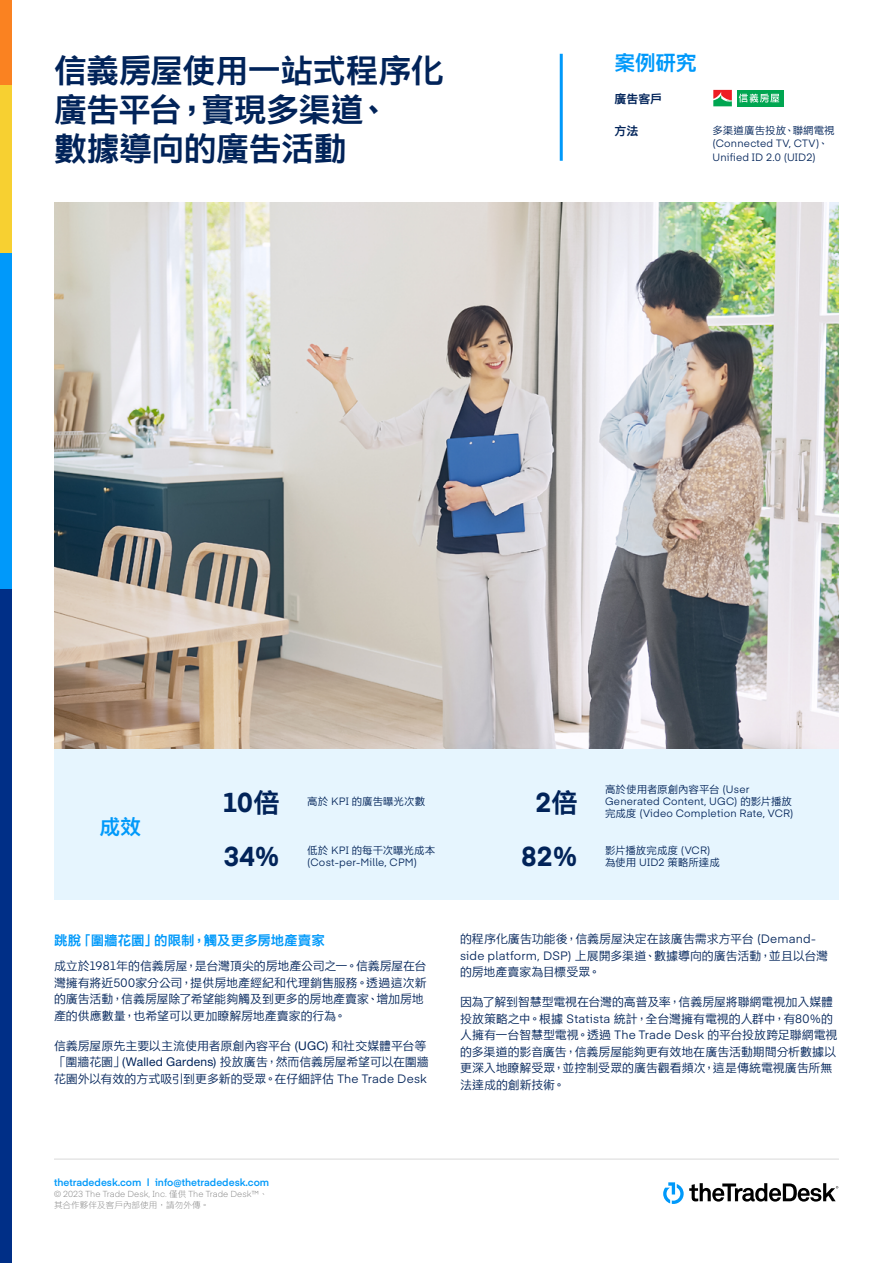
<style>
.page{position:relative;width:893px;height:1263px;background:#fff}
.page>*{position:absolute;margin:0;border:0;box-sizing:border-box;transform-origin:0 0}
.t1{font:33px/39px "M Ying Hei HK W7";letter-spacing:-.015em;color:#012359}
.t2{font:700 27px "Eina 04";color:#012359}
.t3{font:21px "M Ying Hei HK W7";letter-spacing:-.025em;color:#0099fa}
.t4{font:13.5px "M Ying Hei HK W7";color:#0099fa}
.t5{font:12px/16.5px "M Ying Hei HK W4";letter-spacing:-.01em;color:#012359}
.t6{font:12px "M Ying Hei HK W7";letter-spacing:-.005em;color:#012359}
.t7{font:10.5px/13.5px "Eina 04";letter-spacing:.02em;color:#012359}
.t8{font:10.5px "M Ying Hei HK W4";color:#012359}
.t9{font:600 10.2px "Eina 04";color:#0099fa}
.t10{font:300 8.7px "Eina 04";color:#808080}
.t11{font:8.7px "M Ying Hei HK W3";color:#808080}
.s1{font-family:"M Ying Hei HK W4"}
.s2{font-family:"M Ying Hei HK W7";font-weight:400}
.s3{font-family:"Eina 04"}
.s4{font-family:"M Ying Hei HK W3";font-weight:400}
</style>
<div class="page">
<img style="left:54px;top:203px;width:785px;height:547px">
<div style="left:0;top:84px;width:11px;height:169px;background:#f7d031"></div>
<div style="left:0;top:0;width:11px;height:84px;background:#fa8221"></div>
<div style="left:0;top:253px;width:11px;height:336px;background:#0099fa"></div>
<div style="left:0;top:589px;width:11px;height:674px;background:#002f87"></div>
<svg style="left:663px;top:1182px;width:175px;height:22px"></svg>
<hr style="left:54px;top:1158px;width:785px;height:2px;background:#e6e6e6">
<hr style="left:560px;top:54px;width:3px;height:107px;background:#0099fa">
<div style="left:54px;top:750px;width:785px;height:150px;background:#e6f5fe"></div>
<svg style="left:713px;top:90px;width:19px;height:16px"></svg>
<div style="left:737px;top:90px;width:46px;height:16px;background:#00a651"></div>
<svg style="left:739px;top:94px;width:40px;height:9px"></svg>
<h1 class="t1" style="left:54px;top:48px;width:391px">信義房屋使用一站式程序化廣告平台，實現多渠道、<br>數據導向的廣告活動</h1>
<h3 class="t3" style="left:614px;top:47px;width:84px">案例研究</h3>
<p class="t6" style="left:614px;top:90px;width:49px">廣告客戶</p>
<p class="t6" style="left:614px;top:122px;width:25px">方法</p>
<p class="t8" style="left:712px;top:122px;width:124px">多渠道廣告投放、聯網電視</p>
<p class="t7" style="left:712px;top:136px;width:117px">(Connected TV, CTV)<span class="s1">、<br></span>Unified ID 2.0 (UID2)</p>
<h3 class="t3" style="left:99px;top:811px;width:43px">成效</h3>
<h2 class="t2" style="left:222px;top:782px;width:60px">10<span class="s2">倍</span></h2>
<h2 class="t2" style="left:535px;top:782px;width:44px">2<span class="s2">倍</span></h2>
<p class="t8" style="left:307px;top:793px;width:120px">高於 <span class="s3">KPI</span> 的廣告曝光次數</p>
<p class="t8" style="left:605px;top:781px;width:146px">高於使用者原創內容平台 <span class="s3">(User</span></p>
<p class="t7" style="left:605px;top:794px;width:189px">Generated Content, UGC) <span class="s1">的影片播放</span></p>
<p class="t7" style="left:605px;top:806px;width:190px"><span class="s1">完成度</span> (Video Completion Rate, VCR)</p>
<p class="t8" style="left:605px;top:842px;width:107px">影片播放完成度 <span class="s3">(VCR)</span></p>
<p class="t8" style="left:307px;top:842px;width:130px">低於 <span class="s3">KPI</span> 的每千次曝光成本</p>
<p class="t7" style="left:307px;top:855px;width:111px">(Cost-per-Mille, CPM)</p>
<h2 class="t2" style="left:223px;top:836px;width:58px">34%</h2>
<h2 class="t2" style="left:521px;top:836px;width:58px">82%</h2>
<p class="t8" style="left:605px;top:854px;width:116px">為使用 <span class="s3">UID2</span> 策略所達成</p>
<p class="t4" style="left:54px;top:930px;width:272px">跳脫「圍牆花園」的限制，觸及更多房地產賣家</p>
<p class="t5" style="left:54px;top:957px;width:374px">成立於<span class="s3">1981</span>年的信義房屋，是台灣頂尖的房地產公司之一。信義房屋在台灣擁有將近<span class="s3">500</span>家分公司，提供房地產經紀和代理銷售服務。透過這次新的廣告活動，信義房屋除了希望能夠觸及到更多的房地產賣家、增加房地產的供應數量，也希望可以更加瞭解房地產賣家的行為。</p>
<p class="t5" style="left:54px;top:1036px;width:376px">信義房屋原先主要以主流使用者原創內容平台 (UGC) 和社交媒體平台等「圍牆花園」(Walled Gardens) 投放廣告，然而信義房屋希望可以在圍牆花園外以有效的方式吸引到更多新的受眾。在仔細評估 <span class="s3">The Trade Desk</span></p>
<p class="t5" style="left:460px;top:930px;width:370px">的程序化廣告功能後，信義房屋決定在該廣告需求方平台 <span class="s3">(Demand&shy;side platform, DSP)</span> 上展開多渠道、數據導向的廣告活動，並且以台灣的房地產賣家為目標受眾。</p>
<p class="t5" style="left:460px;top:993px;width:379px">因為了解到智慧型電視在台灣的高普及率，信義房屋將聯網電視加入媒體投放策略之中。根據 <span class="s3">Statista</span> 統計，全台灣擁有電視的人群中，有<span class="s3">80%</span>的人擁有一台智慧型電視。透過 <span class="s3">The Trade Desk</span> 的平台投放跨足聯網電視的多渠道的影音廣告，信義房屋能夠更有效地在廣告活動期間分析數據以更深入地瞭解受眾，並控制受眾的廣告觀看頻次，這是傳統電視廣告所無法達成的創新技術。</p>
<p class="t9" style="left:54px;top:1175px;width:217px">thetradedesk.com | info@thetradedesk.com</p>
<p class="t10" style="left:54px;top:1187px;width:215px">© 2023 The Trade Desk, Inc. <span class="s4">僅供</span> The Trade Desk™<span class="s4">、</span></p>
<p class="t11" style="left:54px;top:1198px;width:157px">其合作夥伴及客戶內部使用，請勿外傳。</p>
</div>
